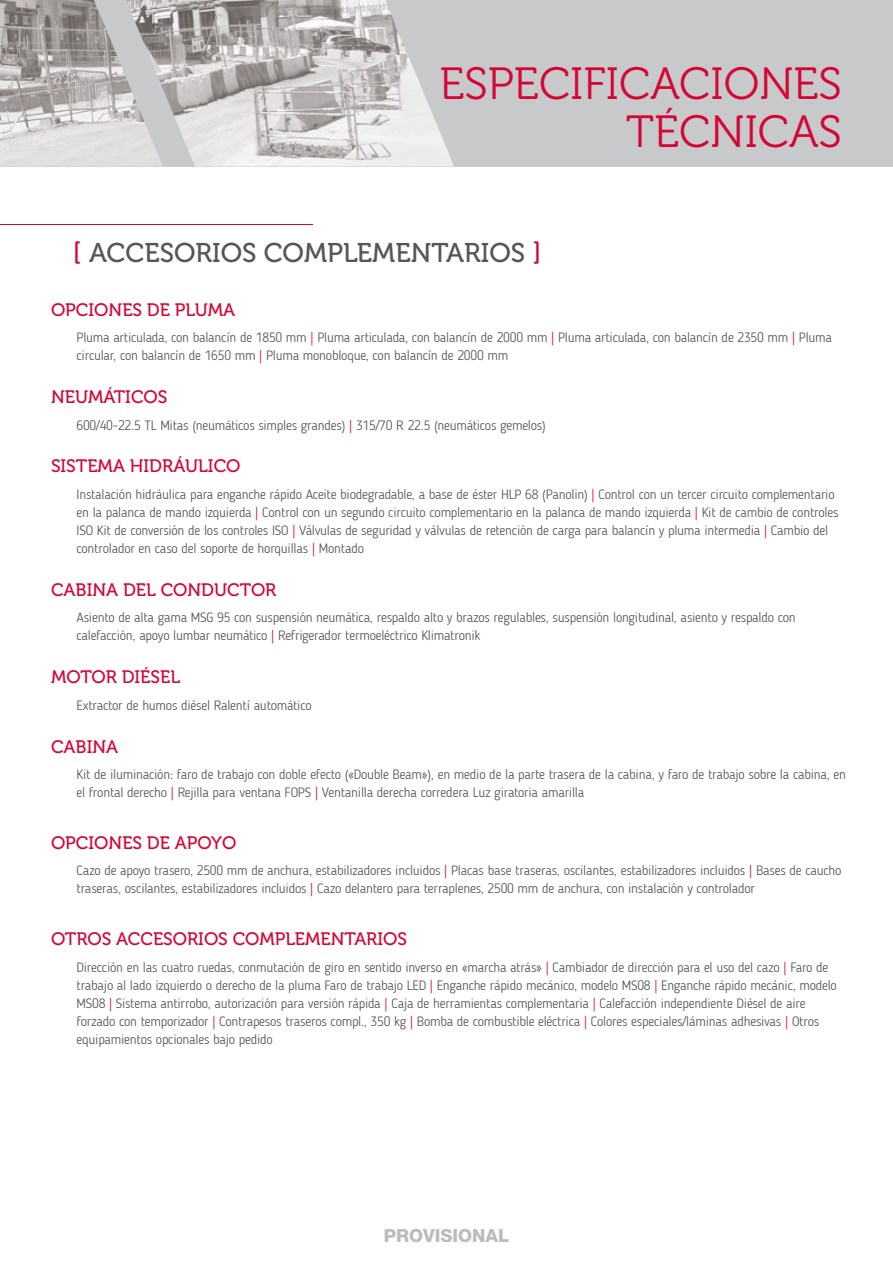
<style>
.page{position:relative;width:893px;height:1263px;background:#fff}
.page>*{position:absolute;margin:0;border:0;box-sizing:border-box;transform-origin:0 0}
.t1{font:45px/48px "Museo 300";color:#d50634;text-align:right}
.t2{font:27px "Museo 500";color:#565655}
.t3{font:18px "Museo 500";color:#d50634}
.t4{font:800 18px "Helvetica Neue LT Com";color:#bbbcbd}
.t5{font:300 13.5px/18px "Blogger Sans";letter-spacing:-.015em;color:#535453}
.s1{color:#d50634}
</style>
<div class="page">
<div style="left:0;top:0;width:893px;height:167px;background:#c7c9ca"></div>
<img style="left:163px;top:0;width:291px;height:167px">
<img style="left:0;top:0;width:163px;height:167px">
<hr style="left:1px;top:224px;width:312px;height:1px;background:#d50634">
<h1 class="t1" style="left:439px;top:61px;width:404px">ESPECIFICACIONES<br>TÉCNICAS</h1>
<h2 class="t2" style="left:73px;top:238px;width:470px"><span class="s1">[</span> ACCESORIOS COMPLEMENTARIOS <span class="s1">]</span></h2>
<h3 class="t3" style="left:51px;top:300px;width:186px">OPCIONES DE PLUMA</h3>
<p class="t5" style="left:77px;top:328px;width:757px">Pluma articulada, con balancín de 1850 mm <span class="s1">|</span> Pluma articulada, con balancín de 2000 mm <span class="s1">|</span> Pluma articulada, con balancín de 2350 mm <span class="s1">|</span> Pluma circular, con balancín de 1650 mm <span class="s1">|</span> Pluma monobloque, con balancín de 2000 mm</p>
<h3 class="t3" style="left:51px;top:387px;width:118px">NEUMÁTICOS</h3>
<p class="t5" style="left:77px;top:416px;width:471px">600/40-22.5 TL Mitas (neumáticos simples grandes) <span class="s1">|</span> 315/70 R 22.5 (neumáticos gemelos)</p>
<h3 class="t3" style="left:51px;top:456px;width:191px">SISTEMA HIDRÁULICO</h3>
<p class="t5" style="left:77px;top:485px;width:763px">Instalación hidráulica para enganche rápido Aceite biodegradable, a base de éster HLP 68 (Panolin) <span class="s1">|</span> Control con un tercer circuito complementario en la palanca de mando izquierda <span class="s1">|</span> Control con un segundo circuito complementario en la palanca de mando izquierda <span class="s1">|</span> Kit de cambio de controles ISO Kit de conversión de los controles ISO <span class="s1">|</span> Válvulas de seguridad y válvulas de retención de carga para balancín y pluma intermedia <span class="s1">|</span> Cambio del controlador en caso del soporte de horquillas <span class="s1">|</span> Montado</p>
<h3 class="t3" style="left:51px;top:580px;width:227px">CABINA DEL CONDUCTOR</h3>
<p class="t5" style="left:77px;top:609px;width:721px">Asiento de alta gama MSG 95 con suspensión neumática, respaldo alto y brazos regulables, suspensión longitudinal, asiento y respaldo con calefacción, apoyo lumbar neumático <span class="s1">|</span> Refrigerador termoeléctrico Klimatronik</p>
<h3 class="t3" style="left:51px;top:667px;width:131px">MOTOR DIÉSEL</h3>
<p class="t5" style="left:77px;top:696px;width:237px">Extractor de humos diésel Ralentí automático</p>
<h3 class="t3" style="left:51px;top:736px;width:69px">CABINA</h3>
<p class="t5" style="left:77px;top:765px;width:771px">Kit de iluminación: faro de trabajo con doble efecto («Double Beam»), en medio de la parte trasera de la cabina, y faro de trabajo sobre la cabina, en el frontal derecho <span class="s1">|</span> Rejilla para ventana FOPS <span class="s1">|</span> Ventanilla derecha corredera Luz giratoria amarilla</p>
<h3 class="t3" style="left:51px;top:833px;width:187px">OPCIONES DE APOYO</h3>
<p class="t5" style="left:77px;top:862px;width:766px">Cazo de apoyo trasero, 2500 mm de anchura, estabilizadores incluidos <span class="s1">|</span> Placas base traseras, oscilantes, estabilizadores incluidos <span class="s1">|</span> Bases de caucho traseras, oscilantes, estabilizadores incluidos <span class="s1">|</span> Cazo delantero para terraplenes, 2500 mm de anchura, con instalación y controlador</p>
<h3 class="t3" style="left:51px;top:929px;width:357px">OTROS ACCESORIOS COMPLEMENTARIOS</h3>
<p class="t5" style="left:77px;top:958px;width:762px">Dirección en las cuatro ruedas, conmutación de giro en sentido inverso en «marcha atrás» <span class="s1">|</span> Cambiador de dirección para el uso del cazo <span class="s1">|</span> Faro de trabajo al lado izquierdo o derecho de la pluma Faro de trabajo LED <span class="s1">|</span> Enganche rápido mecánico, modelo MS08 <span class="s1">|</span> Enganche rápido mecánic, modelo MS08 <span class="s1">|</span> Sistema antirrobo, autorización para versión rápida <span class="s1">|</span> Caja de herramientas complementaria <span class="s1">|</span> Calefacción independiente Diésel de aire forzado con temporizador <span class="s1">|</span> Contrapesos traseros compl., 350 kg <span class="s1">|</span> Bomba de combustible eléctrica <span class="s1">|</span> Colores especiales/láminas adhesivas <span class="s1">|</span> Otros equipamientos opcionales bajo pedido</p>
<h3 class="t4" style="left:384px;top:1224px;width:127px">PROVISIONAL</h3>
</div>
